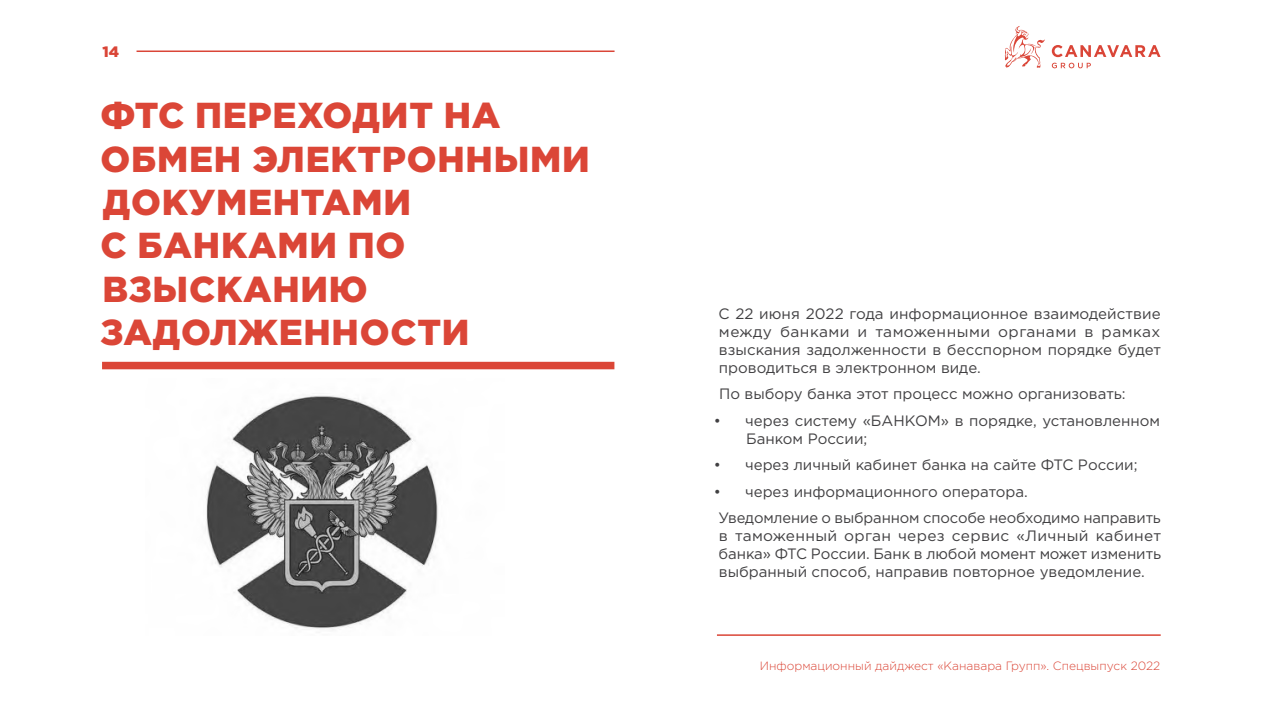
<style>
.page{position:relative;width:1263px;height:711px;background:#fff}
.page>*{position:absolute;margin:0;border:0;box-sizing:border-box;transform-origin:0 0}
.t1{font:900 36px/43.2px "Gotham Pro";letter-spacing:.02em;color:#db4637}
.t2{font:15px/18px "Gotham Pro";color:#414042;text-align:justify}
.t3{font:900 15px "Gotham Pro";color:#da4537}
.t4{font:300 12px "Gotham Pro";color:#db4637}
</style>
<div class="page">
<hr style="left:137px;top:50px;width:477px;height:2px;background:#da4537">
<hr style="left:717px;top:634px;width:444px;height:1px;background:#da4537">
<svg style="left:1005px;top:26px;width:40px;height:42px"></svg>
<svg style="left:1052px;top:45px;width:108px;height:12px"></svg>
<svg style="left:1052px;top:63px;width:39px;height:5px"></svg>
<img style="left:206px;top:395px;width:232px;height:235px">
<div style="left:102px;top:361px;width:512px;height:8px;background:#db4637"></div>
<p class="t3" style="left:103px;top:43px;width:18px">14</p>
<h1 class="t1" style="left:100px;top:93px;width:491px">ФТС ПЕРЕХОДИТ НА<br>ОБМЕН ЭЛЕКТРОННЫМИ<br>ДОКУМЕНТАМИ<br>С БАНКАМИ ПО<br>ВЗЫСКАНИЮ<br>ЗАДОЛЖЕННОСТИ</h1>
<p class="t2" style="left:718px;top:304px;width:444px">С 22 июня 2022 года информационное взаимодействие между банками и таможенными органами в рамках взыскания задолженности в бесспорном порядке будет проводиться в электронном виде.</p>
<p class="t2" style="left:719px;top:384px;width:408px">По выбору банка этот процесс можно организовать:</p>
<p class="t2" style="left:746px;top:411px;width:415px;text-indent:-32px">• через систему «БАНКОМ» в порядке, установленном<br>Банком России;</p>
<p class="t2" style="left:714px;top:455px;width:425px">• через личный кабинет банка на сайте ФТС России;</p>
<p class="t2" style="left:718px;top:478px;width:444px;line-height:26.5px;text-indent:-5px">• через информационного оператора.<br>Уведомление о выбранном способе необходимо направить</p>
<p class="t2" style="left:719px;top:526px;width:444px">в таможенный орган через сервис «Личный кабинет банка» ФТС России. Банк в любой момент может изменить выбранный способ, направив повторное уведомление.</p>
<p class="t4" style="left:760px;top:658px;width:402px">Информационный дайджест «Канавара Групп». Спецвыпуск 2022</p>
</div>
